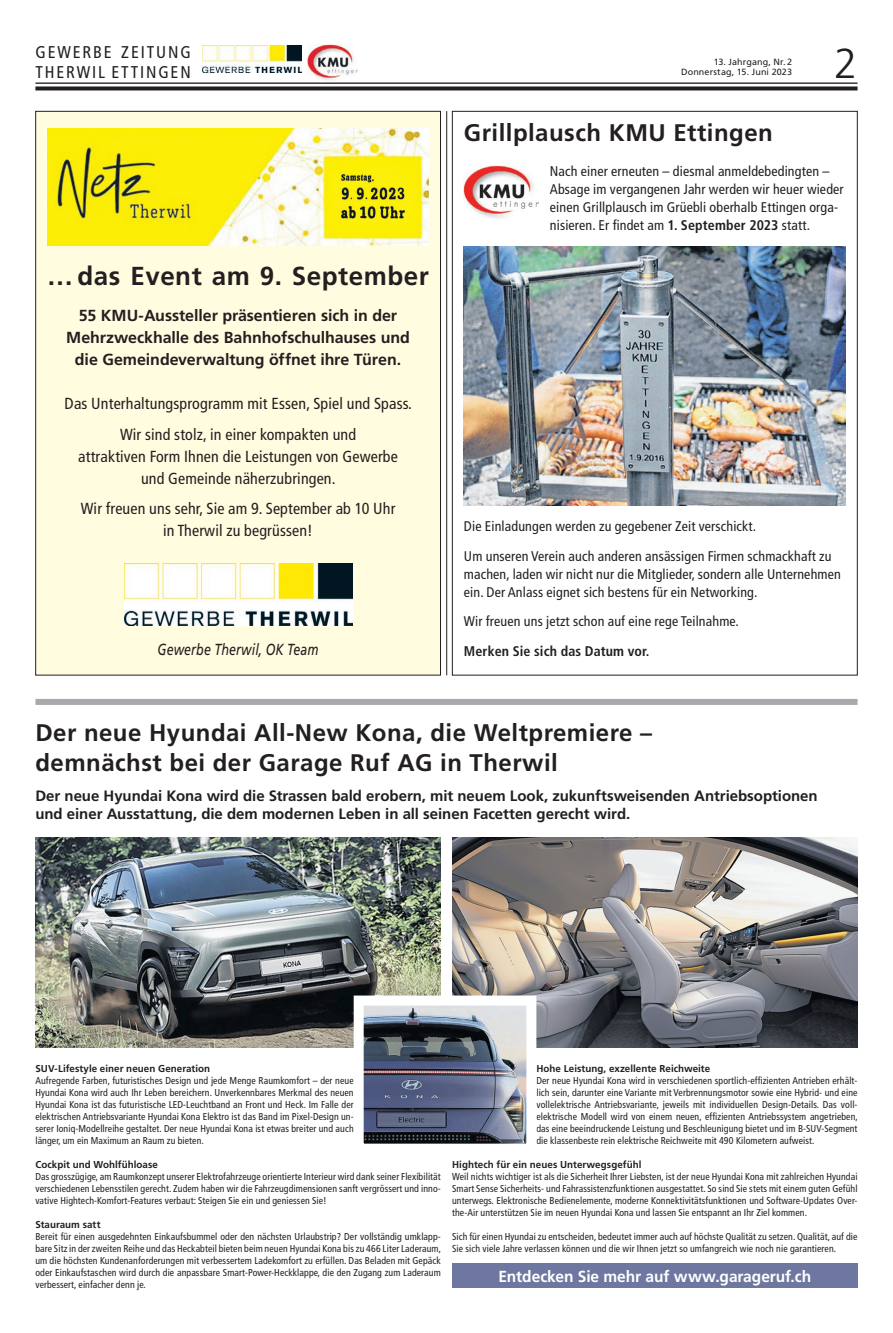
<style>
.page{position:relative;width:893px;height:1333px;background:#fff}
.page>*{position:absolute;margin:0;border:0;box-sizing:border-box;transform-origin:0 0}
.t1{font:300 42px "Frutiger LT Std";color:#231f20}
.t2{font:700 26px "Frutiger LT Std";letter-spacing:.02em;color:#231f20}
.t3{font:700 24px/30px "Frutiger LT Std";letter-spacing:.02em;color:#231f20}
.t4{font:condensed 17px/20px "Frutiger LT Std";letter-spacing:.11em;color:#231f20}
.t5{font:condensed 16px/22px "Frutiger LT Std";letter-spacing:.01em;color:#231f20;text-align:center}
.t6{font:700 16px/22px "Frutiger LT Std";letter-spacing:-.005em;color:#231f20;text-align:center}
.t7{font:700 16px "Frutiger LT Std";letter-spacing:-.005em;color:#fff}
.t8{font:italic 16px "Frutiger LT Std";letter-spacing:.01em;color:#231f20;scale:.78 1}
.t9{font:700 15px/18px "Frutiger LT Std";letter-spacing:-.005em;color:#231f20}
.t10{font:condensed 14px/18px "Frutiger LT Std";letter-spacing:.01em;color:#231f20}
.t11{font:700 condensed 14px "Frutiger LT Std";letter-spacing:.01em;color:#231f20}
.t12{font:condensed 10px/12px "Frutiger LT Std";letter-spacing:.01em;color:#231f20;text-align:justify}
.t13{font:700 10px "Frutiger LT Std";letter-spacing:.005em;color:#231f20}
.t14{font:9px/10px "Frutiger LT Std";letter-spacing:.01em;color:#231f20;text-align:right}
.s1{font-weight:700}
</style>
<div class="page">
<div style="left:35px;top:699px;width:822px;height:6px;background:#a8a9ad"></div>
<hr style="left:35px;top:82px;width:822px;height:2px;background:#231f20">
<svg style="left:35px;top:86px;width:822px;height:4px;background:#3e3a3b"></svg>
<img style="left:202px;top:45px;width:100px;height:27px">
<img style="left:307px;top:45px;width:50px;height:36px">
<div style="left:452px;top:1263px;width:405px;height:24px;background:#6d779f"></div>
<img style="left:35px;top:837px;width:406px;height:210px">
<img style="left:452px;top:837px;width:405px;height:210px">
<img style="left:349px;top:990px;width:192px;height:154px">
<hr style="left:446px;top:111px;width:1px;height:564px;background:#231f20">
<img style="left:464px;top:246px;width:382px;height:259px">
<img style="left:464px;top:165px;width:75px;height:53px">
<div style="left:36px;top:111px;width:404px;height:564px;background:#fffce0"></div>
<img style="left:124px;top:563px;width:228px;height:62px">
<img style="left:47px;top:129px;width:382px;height:116px">
<h3 class="t4" style="left:35px;top:42px;width:157px">GEWERBE ZEITUNG<br>THERWIL ETTINGEN</h3>
<h2 class="t2" style="left:47px;top:261px;width:383px">…das Event am 9. September</h2>
<h3 class="t6" style="left:66px;top:305px;width:345px">55 KMU-Aussteller präsentieren sich in der<br>Mehrzweckhalle des Bahnhofschulhauses und die Gemeindeverwaltung öffnet ihre Türen.</h3>
<h3 class="t5" style="left:65px;top:389px;width:349px;line-height:30.5px">Das Unterhaltungsprogramm mit Essen, Spiel und Spass.<br>Wir sind stolz, in einer kompakten und</h3>
<h3 class="t5" style="left:78px;top:445px;width:321px">attraktiven Form Ihnen die Leistungen von Gewerbe und Gemeinde näherzubringen.</h3>
<h3 class="t5" style="left:81px;top:498px;width:316px">Wir freuen uns sehr, Sie am 9. September ab 10 Uhr in Therwil zu begrüssen!</h3>
<h3 class="t8" style="left:158px;top:639px;width:208px">Gewerbe Therwil, OK Team</h3>
<p class="t14" style="left:681px;top:57px;width:112px">13. Jahrgang, Nr.2<br>Donnerstag, 15. Juni 2023</p>
<h1 class="t1" style="left:834px;top:39px;width:25px">2</h1>
<h3 class="t3" style="left:464px;top:118px;width:310px">Grillplausch KMU Ettingen</h3>
<h3 class="t10" style="left:550px;top:162px;width:295px">Nach einer erneuten – diesmal anmeldebedingten – Absage im vergangenen Jahr werden wir heuer wieder einen Grillplausch im Grüebli oberhalb Ettingen orga&shy;nisieren. Er findet am <span class="s1">1. September 2023</span> statt.</h3>
<h3 class="t10" style="left:464px;top:512px;width:369px;line-height:29.3px">Die Einladungen werden zu gegebener Zeit verschickt.<br>Um unseren Verein auch anderen ansässigen Firmen schmackhaft zu</h3>
<h3 class="t10" style="left:464px;top:565px;width:378px">machen, laden wir nicht nur die Mitglieder, sondern alle Unternehmen ein. Der Anlass eignet sich bestens für ein Networking.</h3>
<h3 class="t10" style="left:464px;top:612px;width:276px">Wir freuen uns jetzt schon auf eine rege Teilnahme.</h3>
<h3 class="t11" style="left:464px;top:642px;width:187px">Merken Sie sich das Datum vor.</h3>
<h3 class="t3" style="left:35px;top:718px;width:618px">Der neue Hyundai All-New Kona, die Weltpremiere – demnächst bei der Garage Ruf AG in Therwil</h3>
<h3 class="t9" style="left:35px;top:786px;width:784px">Der neue Hyundai Kona wird die Strassen bald erobern, mit neuem Look, zukunftsweisenden Antriebsoptionen und einer Ausstattung, die dem modernen Leben in all seinen Facetten gerecht wird.</h3>
<p class="t13" style="left:35px;top:1062px;width:176px">SUV-Lifestyle einer neuen Generation</p>
<p class="t12" style="left:35px;top:1074px;width:320px">Aufregende Farben, futuristisches Design und jede Menge Raumkomfort – der neue Hyundai Kona wird auch Ihr Leben bereichern. Unverkennbares Merkmal des neuen Hyundai Kona ist das futuristische LED-Leuchtband an Front und Heck. Im Falle der elektrischen Antriebsvariante Hyundai Kona Elektro ist das Band im Pixel-Design un&shy;serer Ioniq-Modellreihe gestaltet. Der neue Hyundai Kona ist etwas breiter und auch länger, um ein Maximum an Raum zu bieten.</p>
<p class="t13" style="left:35px;top:1158px;width:124px">Cockpit und Wohlfühloase</p>
<p class="t12" style="left:35px;top:1170px;width:407px">Das grosszügige, am Raumkonzept unserer Elektrofahrzeuge orientierte Interieur wird dank seiner Flexibilität verschiedenen Lebensstilen gerecht. Zudem haben wir die Fahrzeugdimensionen sanft vergrössert und inno&shy;vative Hightech-Komfort-Features verbaut: Steigen Sie ein und geniessen Sie!</p>
<p class="t13" style="left:35px;top:1218px;width:67px">Stauraum satt</p>
<p class="t12" style="left:35px;top:1230px;width:407px">Bereit für einen ausgedehnten Einkaufsbummel oder den nächsten Urlaubstrip? Der vollständig umklapp&shy;bare Sitz in der zweiten Reihe und das Heckabteil bieten beim neuen Hyundai Kona bis zu 466 Liter Laderaum, um die höchsten Kundenanforderungen mit verbessertem Ladekomfort zu erfüllen. Das Beladen mit Gepäck oder Einkaufstaschen wird durch die anpassbare Smart-Power-Heckklappe, die den Zugang zum Laderaum verbessert, einfacher denn je.</p>
<p class="t13" style="left:536px;top:1062px;width:175px">Hohe Leistung, exzellente Reichweite</p>
<p class="t12" style="left:536px;top:1074px;width:323px">Der neue Hyundai Kona wird in verschiedenen sportlich-effizienten Antrieben erhält&shy;lich sein, darunter eine Variante mit Verbrennungsmotor sowie eine Hybrid- und eine vollelektrische Antriebsvariante, jeweils mit individuellen Design-Details. Das voll&shy;elektrische Modell wird von einem neuen, effizienten Antriebssystem angetrieben, das eine beeindruckende Leistung und Beschleunigung bietet und im B-SUV-Segment die klassenbeste rein elektrische Reichweite mit 490 Kilometern aufweist.</p>
<p class="t13" style="left:452px;top:1158px;width:191px">Hightech für ein neues Unterwegsgefühl</p>
<p class="t12" style="left:452px;top:1170px;width:407px">Weil nichts wichtiger ist als die Sicherheit Ihrer Liebsten, ist der neue Hyundai Kona mit zahlreichen Hyundai Smart Sense Sicherheits- und Fahrassistenzfunktionen ausgestattet. So sind Sie stets mit einem guten Gefühl unterwegs. Elektronische Bedienelemente, moderne Konnektivitätsfunktionen und Software-Updates Over&shy;the-Air unterstützen Sie im neuen Hyundai Kona und lassen Sie entspannt an Ihr Ziel kommen.</p>
<p class="t12" style="left:452px;top:1230px;width:407px">Sich für einen Hyundai zu entscheiden, bedeutet immer auch auf höchste Qualität zu setzen. Qualität, auf die<br>Sie sich viele Jahre verlassen können und die wir Ihnen jetzt so umfangreich wie noch nie garantieren.</p>
<h3 class="t7" style="left:498px;top:1266px;width:314px">Entdecken Sie mehr auf www.garageruf.ch</h3>
</div>
